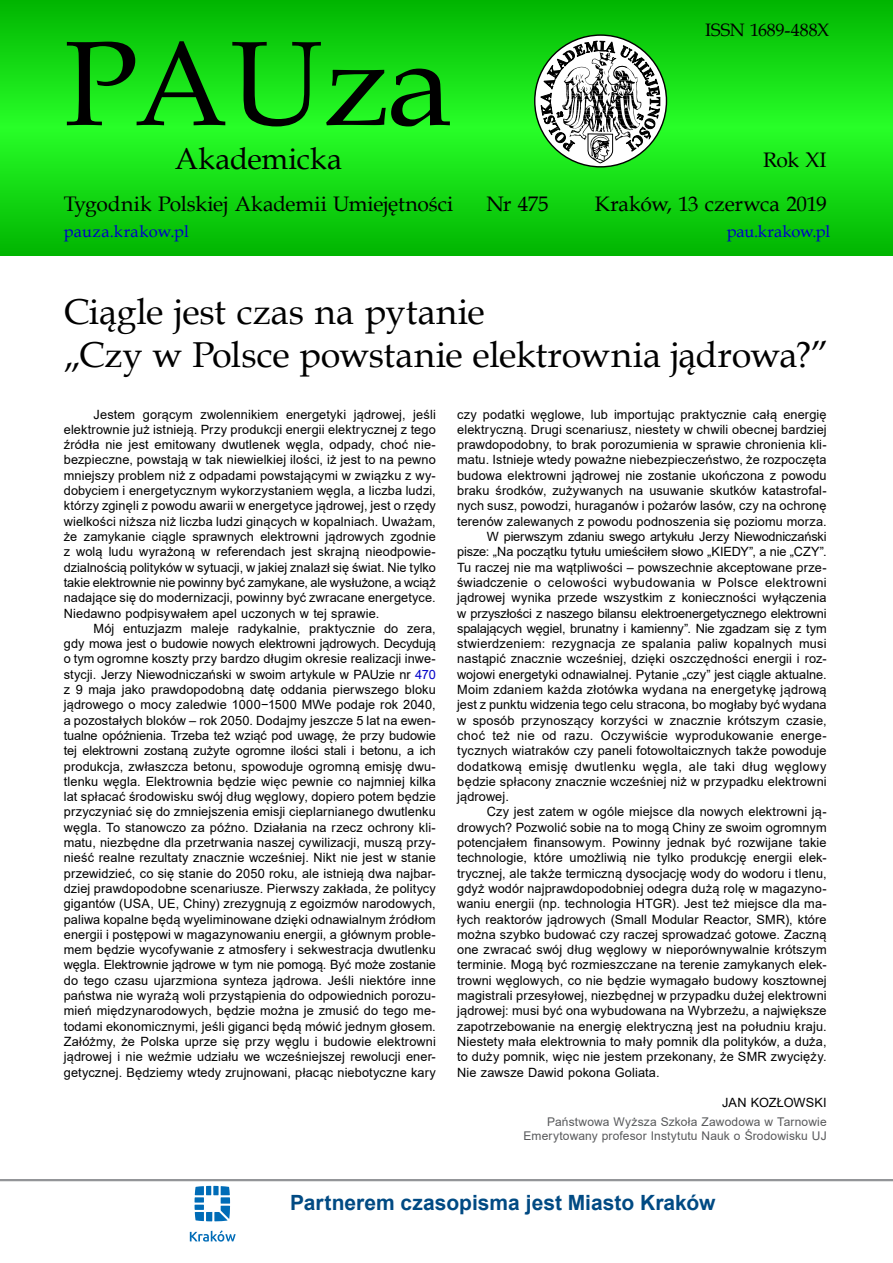
<style>
.page{position:relative;width:893px;height:1263px;background:#fff}
.page>*{position:absolute;margin:0;border:0;box-sizing:border-box;transform-origin:0 0}
.t1{font:120px "Book Antiqua";letter-spacing:-.01em;color:#000}
.t2{font:36px/43.2px "Book Antiqua";letter-spacing:-.01em;color:#000}
.t3{font:30px "Book Antiqua";color:#000}
.t4{font:21px/44px "Book Antiqua";letter-spacing:-.005em;color:#000;text-align:right}
.t5{font:700 21px "Arial";color:#004a83}
.t6{font:18px "Book Antiqua";letter-spacing:-.005em;color:#000}
.t7{font:16.5px "Book Antiqua";letter-spacing:.005em;color:#0000c8}
.t8{font:12.75px/15.3px "Arial";letter-spacing:.01em;color:#000;text-align:justify}
.t9{font:12.75px "Arial";letter-spacing:-.015em;color:#000}
.t10{font:12.75px "Arial";letter-spacing:.035em;color:#000}
.t11{font:12.75px "Arial";letter-spacing:-.01em;color:#000}
.t12{font:12px/14.4px "Arial";letter-spacing:.01em;color:#58595b;text-align:right}
.s1{color:#0000c8}
</style>
<div class="page">
<svg style="left:0;top:0;width:893px;height:255px;background:#13d813"></svg>
<svg style="left:535px;top:35px;width:131px;height:132px"></svg>
<svg style="left:540px;top:32px;width:120px;height:131px"></svg>
<hr style="left:0;top:1179px;width:893px;height:2px;background:#939598">
<svg style="left:195px;top:1186px;width:35px;height:35px"></svg>
<svg style="left:190px;top:1230px;width:46px;height:11px"></svg>
<h1 class="t1" style="left:64px;top:1px;width:390px">PAUza</h1>
<h3 class="t3" style="left:175px;top:138px;width:169px">Akademicka</h3>
<h3 class="t4" style="left:64px;top:182px;width:391px">Tygodnik Polskiej Akademii Umiejętności</h3>
<h3 class="t4" style="left:487px;top:181px;width:64px">Nr 475</h3>
<h3 class="t6" style="left:705px;top:18px;width:126px">ISSN 1689-488X</h3>
<h3 class="t4" style="left:595px;top:138px;width:233px">Rok XI<br>Kraków, 13 czerwca 2019</h3>
<p class="t7" style="left:64px;top:220px;width:127px">pauza.krakow.pl</p>
<p class="t7" style="left:727px;top:219px;width:105px">pau.krakow.pl</p>
<h2 class="t2" style="left:64px;top:289px;width:767px">Ciągle jest czas na pytanie<br>„Czy w Polsce powstanie elektrownia jądrowa?”</h2>
<p class="t8" style="left:64px;top:406px;width:374px;text-indent:30px">Jestem gorącym zwolennikiem energetyki jądrowej, jeśli elektrownie już istnieją. Przy produkcji energii elektrycznej z tego źródła nie jest emitowany dwutlenek węgla, odpady, choć nie&shy;bezpieczne, powstają w tak niewielkiej ilości, iż jest to na pewno mniejszy problem niż z odpadami powstającymi w związku z wy&shy;dobyciem i energetycznym wykorzystaniem węgla, a liczba ludzi, którzy zginęli z powodu awarii w energetyce jądrowej, jest o rzędy wielkości niższa niż liczba ludzi ginących w kopalniach. Uważam, że zamykanie ciągle sprawnych elektrowni jądrowych zgodnie z wolą ludu wyrażoną w referendach jest skrajną nieodpowie&shy;dzialnością polityków w sytuacji, w jakiej znalazł się świat. Nie tylko takie elektrownie nie powinny być zamykane, ale wysłużone, a wciąż nadające się do modernizacji, powinny być zwracane energetyce.<br>Niedawno podpisywałem apel uczonych w tej sprawie.</p>
<p class="t8" style="left:64px;top:621px;width:374px;text-indent:30px">Mój entuzjazm maleje radykalnie, praktycznie do zera, gdy mowa jest o budowie nowych elektrowni jądrowych. Decydują o tym ogromne koszty przy bardzo długim okresie realizacji inwe&shy;stycji. Jerzy Niewodniczański w swoim artykule w PAUzie nr <span class="s1">470 </span>z 9 maja jako prawdopodobną datę oddania pierwszego bloku jądrowego o mocy zaledwie 1000−1500 MWe podaje rok 2040, a pozostałych bloków – rok 2050. Dodajmy jeszcze 5 lat na ewen&shy;tualne opóźnienia. Trzeba też wziąć pod uwagę, że przy budowie tej elektrowni zostaną zużyte ogromne ilości stali i betonu, a ich produkcja, zwłaszcza betonu, spowoduje ogromną emisję dwu&shy;tlenku węgla. Elektrownia będzie więc pewnie co najmniej kilka lat spłacać środowisku swój dług węglowy, dopiero potem będzie przyczyniać się do zmniejszenia emisji cieplarnianego dwutlenku węgla. To stanowczo za późno. Działania na rzecz ochrony kli&shy;matu, niezbędne dla przetrwania naszej cywilizacji, muszą przy&shy;nieść realne rezultaty znacznie wcześniej. Nikt nie jest w stanie przewidzieć, co się stanie do 2050 roku, ale istnieją dwa najbar&shy;dziej prawdopodobne scenariusze. Pierwszy zakłada, że politycy gigantów (USA, UE, Chiny) zrezygnują z egoizmów narodowych, paliwa kopalne będą wyeliminowane dzięki odnawialnym źródłom energii i postępowi w magazynowaniu energii, a głównym proble&shy;mem będzie wycofywanie z atmosfery i sekwestracja dwutlenku węgla. Elektrownie jądrowe w tym nie pomogą. Być może zostanie do tego czasu ujarzmiona synteza jądrowa. Jeśli niektóre inne państwa nie wyrażą woli przystąpienia do odpowiednich porozu&shy;mień międzynarodowych, będzie można je zmusić do tego me&shy;todami ekonomicznymi, jeśli giganci będą mówić jednym głosem.<br>Załóżmy, że Polska uprze się przy węglu i budowie elektrowni jądrowej i nie weźmie udziału we wcześniejszej rewolucji ener&shy;getycznej. Będziemy wtedy zrujnowani, płacąc niebotyczne kary</p>
<p class="t8" style="left:457px;top:406px;width:371px">czy podatki węglowe, lub importując praktycznie całą energię</p>
<p class="t8" style="left:457px;top:422px;width:371px">elektryczną. Drugi scenariusz, niestety w chwili obecnej bardziej</p>
<p class="t8" style="left:457px;top:437px;width:371px">prawdopodobny, to brak porozumienia w sprawie chronienia kli-</p>
<p class="t8" style="left:457px;top:452px;width:371px">matu. Istnieje wtedy poważne niebezpieczeństwo, że rozpoczęta</p>
<p class="t8" style="left:457px;top:468px;width:371px">budowa elektrowni jądrowej nie zostanie ukończona z powodu</p>
<p class="t8" style="left:457px;top:483px;width:371px">braku środków, zużywanych na usuwanie skutków katastrofal-</p>
<p class="t8" style="left:457px;top:498px;width:371px">nych susz, powodzi, huraganów i pożarów lasów, czy na ochronę</p>
<p class="t8" style="left:457px;top:513px;width:371px">terenów zalewanych z powodu podnoszenia się poziomu morza.</p>
<p class="t9" style="left:487px;top:528px;width:341px">W pierwszym zdaniu swego artykułu Jerzy Niewodniczański</p>
<p class="t8" style="left:457px;top:544px;width:371px">pisze: „Na początku tytułu umieściłem słowo „KIEDY”, a nie „CZY”.</p>
<p class="t8" style="left:457px;top:559px;width:371px">Tu raczej nie ma wątpliwości – powszechnie akceptowane prze-</p>
<p class="t10" style="left:457px;top:574px;width:371px">świadczenie o celowości wybudowania w Polsce elektrowni</p>
<p class="t8" style="left:457px;top:590px;width:371px">jądrowej wynika przede wszystkim z konieczności wyłączenia</p>
<p class="t9" style="left:457px;top:604px;width:371px">w przyszłości z naszego bilansu elektroenergetycznego elektrowni</p>
<p class="t11" style="left:457px;top:619px;width:371px">spalających węgiel, brunatny i kamienny”. Nie zgadzam się z tym</p>
<p class="t8" style="left:457px;top:636px;width:371px">stwierdzeniem: rezygnacja ze spalania paliw kopalnych musi</p>
<p class="t8" style="left:457px;top:651px;width:371px">nastąpić znacznie wcześniej, dzięki oszczędności energii i roz-</p>
<p class="t8" style="left:457px;top:666px;width:371px">wojowi energetyki odnawialnej. Pytanie „czy” jest ciągle aktualne.</p>
<p class="t8" style="left:457px;top:682px;width:371px">Moim zdaniem każda złotówka wydana na energetykę jądrową</p>
<p class="t8" style="left:457px;top:697px;width:371px">jest z punktu widzenia tego celu stracona, bo mogłaby być wydana</p>
<p class="t8" style="left:457px;top:712px;width:371px">w sposób przynoszący korzyści w znacznie krótszym czasie,</p>
<p class="t8" style="left:457px;top:728px;width:371px">choć też nie od razu. Oczywiście wyprodukowanie energe-</p>
<p class="t8" style="left:457px;top:743px;width:371px">tycznych wiatraków czy paneli fotowoltaicznych także powoduje</p>
<p class="t10" style="left:457px;top:757px;width:371px">dodatkową emisję dwutlenku węgla, ale taki dług węglowy</p>
<p class="t8" style="left:457px;top:774px;width:371px">będzie spłacony znacznie wcześniej niż w przypadku elektrowni</p>
<p class="t8" style="left:457px;top:789px;width:53px">jądrowej.</p>
<p class="t8" style="left:487px;top:804px;width:341px">Czy jest zatem w ogóle miejsce dla nowych elektrowni ją-</p>
<p class="t8" style="left:457px;top:819px;width:371px">drowych? Pozwolić sobie na to mogą Chiny ze swoim ogromnym</p>
<p class="t8" style="left:457px;top:835px;width:371px">potencjałem finansowym. Powinny jednak być rozwijane takie</p>
<p class="t8" style="left:457px;top:850px;width:371px">technologie, które umożliwią nie tylko produkcję energii elek-</p>
<p class="t8" style="left:457px;top:865px;width:371px">trycznej, ale także termiczną dysocjację wody do wodoru i tlenu,</p>
<p class="t8" style="left:457px;top:881px;width:371px">gdyż wodór najprawdopodobniej odegra dużą rolę w magazyno-</p>
<p class="t8" style="left:457px;top:896px;width:371px">waniu energii (np. technologia HTGR). Jest też miejsce dla ma-</p>
<p class="t8" style="left:457px;top:911px;width:371px">łych reaktorów jądrowych (Small Modular Reactor, SMR), które</p>
<p class="t8" style="left:457px;top:927px;width:371px">można szybko budować czy raczej sprowadzać gotowe. Zaczną</p>
<p class="t8" style="left:457px;top:942px;width:371px">one zwracać swój dług węglowy w nieporównywalnie krótszym</p>
<p class="t8" style="left:457px;top:957px;width:371px">terminie. Mogą być rozmieszczane na terenie zamykanych elek-</p>
<p class="t8" style="left:457px;top:972px;width:371px">trowni węglowych, co nie będzie wymagało budowy kosztownej</p>
<p class="t8" style="left:457px;top:988px;width:371px">magistrali przesyłowej, niezbędnej w przypadku dużej elektrowni</p>
<p class="t8" style="left:457px;top:1003px;width:371px">jądrowej: musi być ona wybudowana na Wybrzeżu, a największe</p>
<p class="t8" style="left:457px;top:1018px;width:371px">zapotrzebowanie na energię elektryczną jest na południu kraju.</p>
<p class="t8" style="left:457px;top:1034px;width:371px">Niestety mała elektrownia to mały pomnik dla polityków, a duża,</p>
<p class="t8" style="left:457px;top:1049px;width:371px">to duży pomnik, więc nie jestem przekonany, że SMR zwycięży.</p>
<p class="t8" style="left:457px;top:1064px;width:204px">Nie zawsze Dawid pokona Goliata.</p>
<p class="t8" style="left:722px;top:1095px;width:106px">JAN KOZŁOWSKI</p>
<p class="t12" style="left:524px;top:1114px;width:305px">Państwowa Wyższa Szkoła Zawodowa w Tarnowie<br>Emerytowany profesor Instytutu Nauk o Środowisku UJ</p>
<h3 class="t5" style="left:290px;top:1188px;width:427px">Partnerem czasopisma jest Miasto Kraków</h3>
</div>
